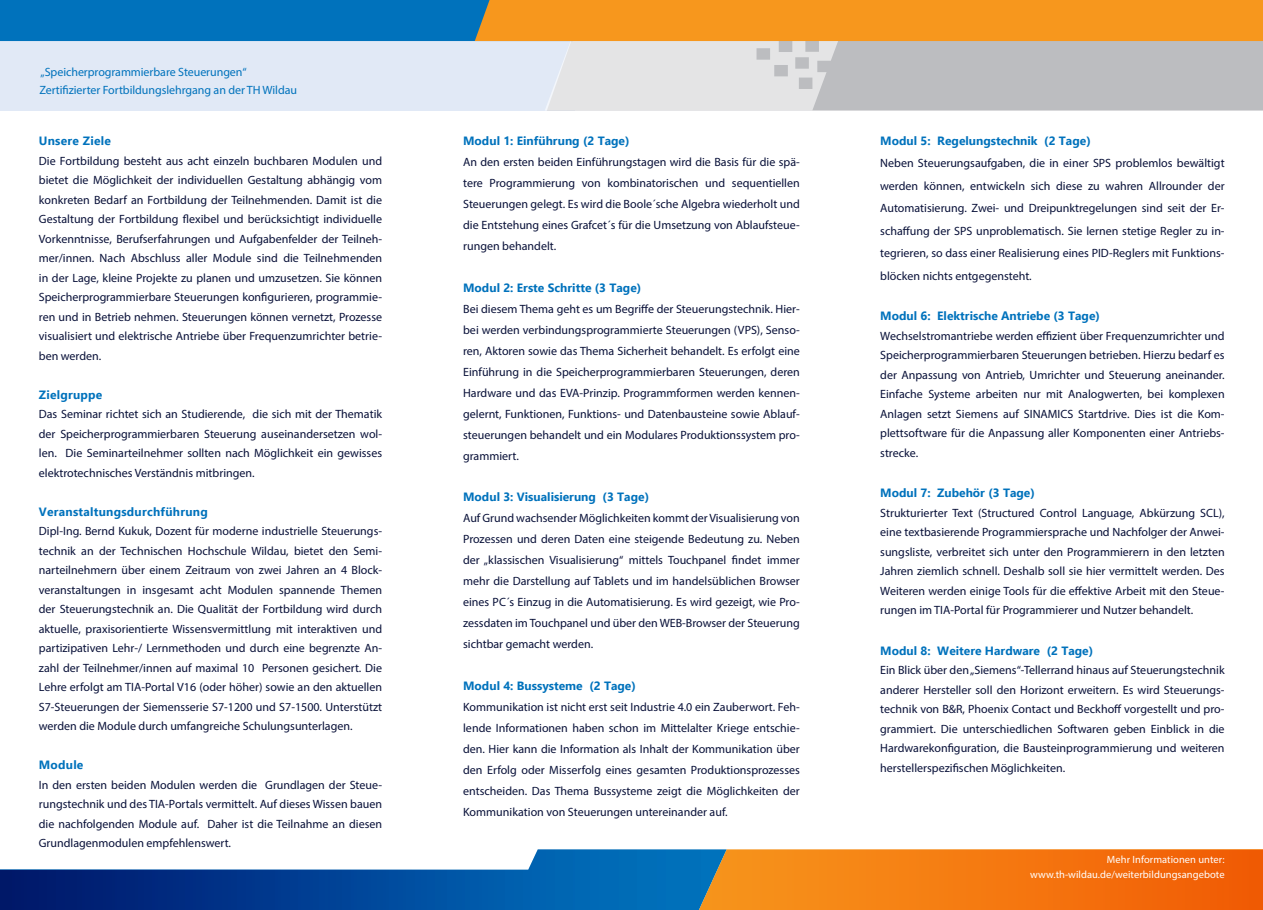
<style>
.page{position:relative;width:1263px;height:910px;background:#fff}
.page>*{position:absolute;margin:0;border:0;box-sizing:border-box;transform-origin:0 0}
.t1{font:12px/19.5px "Myriad Pro";color:#081038;text-align:justify}
.t2{font:700 12px "Ebrima";color:#0072bc}
.t3{font:12px "Myriad Pro";letter-spacing:-.005em;color:#0072bc}
.t4{font:700 12px "Ebrima";letter-spacing:.02em;color:#0072bc}
.t5{font:10.5px "Myriad Pro";letter-spacing:.005em;color:#fff}
</style>
<div class="page">
<svg style="left:0;top:849px;width:1263px;height:61px;background:#8e786d"></svg>
<svg style="left:0;top:0;width:1263px;height:111px;background:#bebaad"></svg>
<p class="t3" style="left:41px;top:65px;width:208px">„Speicherprogrammierbare Steuerungen“</p>
<p class="t3" style="left:39px;top:83px;width:259px">Zertifizierter Fortbildungslehrgang an der TH Wildau</p>
<p class="t4" style="left:39px;top:131px;width:74px">Unsere Ziele</p>
<p class="t1" style="left:39px;top:151px;width:345px">Die Fortbildung besteht aus acht einzeln buchbaren Modulen und bietet die Möglichkeit der individuellen Gestaltung abhängig vom konkreten Bedarf an Fortbildung der Teilnehmenden. Damit ist die Gestaltung der Fortbildung flexibel und berücksichtigt individuelle Vorkenntnisse, Berufserfahrungen und Aufgabenfelder der Teilneh&shy;mer/innen. Nach Abschluss aller Module sind die Teilnehmenden in der Lage, kleine Projekte zu planen und umzusetzen. Sie können Speicherprogrammierbare Steuerungen konfigurieren, programmie&shy;ren und in Betrieb nehmen. Steuerungen können vernetzt, Prozesse visualisiert und elektrische Antriebe über Frequenzumrichter betrie&shy;ben werden.</p>
<p class="t4" style="left:39px;top:385px;width:65px">Zielgruppe</p>
<p class="t1" style="left:39px;top:404px;width:345px">Das Seminar richtet sich an Studierende, die sich mit der Thematik der Speicherprogrammierbaren Steuerung auseinandersetzen wol&shy;len. Die Seminarteilnehmer sollten nach Möglichkeit ein gewisses elektrotechnisches Verständnis mitbringen.</p>
<p class="t4" style="left:39px;top:502px;width:170px">Veranstaltungsdurchführung</p>
<p class="t1" style="left:39px;top:521px;width:345px">Dipl-Ing. Bernd Kukuk, Dozent für moderne industrielle Steuerungs&shy;technik an der Technischen Hochschule Wildau, bietet den Semi&shy;narteilnehmern über einem Zeitraum von zwei Jahren an 4 Block&shy;veranstaltungen in insgesamt acht Modulen spannende Themen der Steuerungstechnik an. Die Qualität der Fortbildung wird durch aktuelle, praxisorientierte Wissensvermittlung mit interaktiven und partizipativen Lehr-/ Lernmethoden und durch eine begrenzte An&shy;zahl der Teilnehmer/innen auf maximal 10 Personen gesichert. Die Lehre erfolgt am TIA-Portal V16 (oder höher) sowie an den aktuellen S7-Steuerungen der Siemensserie S7-1200 und S7-1500. Unterstützt werden die Module durch umfangreiche Schulungsunterlagen.</p>
<p class="t2" style="left:39px;top:755px;width:46px">Module</p>
<p class="t1" style="left:39px;top:775px;width:345px">In den ersten beiden Modulen werden die Grundlagen der Steue&shy;rungstechnik und des TIA-Portals vermittelt. Auf dieses Wissen bauen die nachfolgenden Module auf. Daher ist die Teilnahme an diesen Grundlagenmodulen empfehlenswert.</p>
<p class="t2" style="left:463px;top:131px;width:168px">Modul 1: Einführung (2 Tage)</p>
<p class="t1" style="left:463px;top:151px;width:338px;line-height:21px">An den ersten beiden Einführungstagen wird die Basis für die spä&shy;tere Programmierung von kombinatorischen und sequentiellen Steuerungen gelegt. Es wird die Boole´sche Algebra wiederholt und die Entstehung eines Grafcet´s für die Umsetzung von Ablaufsteue&shy;rungen behandelt.</p>
<p class="t2" style="left:463px;top:278px;width:180px">Modul 2: Erste Schritte (3 Tage)</p>
<p class="t1" style="left:463px;top:298px;width:338px;line-height:21px">Bei diesem Thema geht es um Begriffe der Steuerungstechnik. Hier&shy;bei werden verbindungsprogrammierte Steuerungen (VPS), Senso&shy;ren, Aktoren sowie das Thema Sicherheit behandelt. Es erfolgt eine Einführung in die Speicherprogrammierbaren Steuerungen, deren Hardware und das EVA-Prinzip. Programmformen werden kennen&shy;gelernt, Funktionen, Funktions- und Datenbausteine sowie Ablauf&shy;steuerungen behandelt und ein Modulares Produktionssystem pro&shy;grammiert.</p>
<p class="t2" style="left:463px;top:487px;width:187px">Modul 3: Visualisierung (3 Tage)</p>
<p class="t1" style="left:463px;top:507px;width:338px;line-height:21px">Auf Grund wachsender Möglichkeiten kommt der Visualisierung von Prozessen und deren Daten eine steigende Bedeutung zu. Neben der „klassischen Visualisierung“ mittels Touchpanel findet immer mehr die Darstellung auf Tablets und im handelsüblichen Browser eines PC´s Einzug in die Automatisierung. Es wird gezeigt, wie Pro&shy;zessdaten im Touchpanel und über den WEB-Browser der Steuerung sichtbar gemacht werden.</p>
<p class="t2" style="left:463px;top:676px;width:174px">Modul 4: Bussysteme (2 Tage)</p>
<p class="t1" style="left:463px;top:696px;width:338px;line-height:21px">Kommunikation ist nicht erst seit Industrie 4.0 ein Zauberwort. Feh&shy;lende Informationen haben schon im Mittelalter Kriege entschie&shy;den. Hier kann die Information als Inhalt der Kommunikation über den Erfolg oder Misserfolg eines gesamten Produktionsprozesses entscheiden. Das Thema Bussysteme zeigt die Möglichkeiten der Kommunikation von Steuerungen untereinander auf.</p>
<p class="t2" style="left:880px;top:131px;width:212px">Modul 5: Regelungstechnik (2 Tage)</p>
<p class="t1" style="left:880px;top:152px;width:346px;line-height:22.5px">Neben Steuerungsaufgaben, die in einer SPS problemlos bewältigt werden können, entwickeln sich diese zu wahren Allrounder der Automatisierung. Zwei- und Dreipunktregelungen sind seit der Er&shy;schaffung der SPS unproblematisch. Sie lernen stetige Regler zu in&shy;tegrieren, so dass einer Realisierung eines PID-Reglers mit Funktions&shy;blöcken nichts entgegensteht.</p>
<p class="t2" style="left:880px;top:307px;width:221px">Modul 6: Elektrische Antriebe (3 Tage)</p>
<p class="t1" style="left:880px;top:326px;width:346px">Wechselstromantriebe werden effizient über Frequenzumrichter und Speicherprogrammierbaren Steuerungen betrieben. Hierzu bedarf es der Anpassung von Antrieb, Umrichter und Steuerung aneinander.<br>Einfache Systeme arbeiten nur mit Analogwerten, bei komplexen Anlagen setzt Siemens auf SINAMICS Startdrive. Dies ist die Kom&shy;plettsoftware für die Anpassung aller Komponenten einer Antriebs&shy;strecke.</p>
<p class="t2" style="left:880px;top:484px;width:156px">Modul 7: Zubehör (3 Tage)</p>
<p class="t1" style="left:880px;top:503px;width:346px">Strukturierter Text (Structured Control Language, Abkürzung SCL), eine textbasierende Programmiersprache und Nachfolger der Anwei&shy;sungsliste, verbreitet sich unter den Programmierern in den letzten Jahren ziemlich schnell. Deshalb soll sie hier vermittelt werden. Des Weiteren werden einige Tools für die effektive Arbeit mit den Steue&shy;rungen im TIA-Portal für Programmierer und Nutzer behandelt.</p>
<p class="t2" style="left:880px;top:641px;width:214px">Modul 8: Weitere Hardware (2 Tage)</p>
<p class="t1" style="left:880px;top:660px;width:346px">Ein Blick über den „Siemens“-Tellerrand hinaus auf Steuerungstechnik anderer Hersteller soll den Horizont erweitern. Es wird Steuerungs&shy;technik von B&amp;R, Phoenix Contact und Beckhoff vorgestellt und pro&shy;grammiert. Die unterschiedlichen Softwaren geben Einblick in die Hardwarekonfiguration, die Bausteinprogrammierung und weiteren herstellerspezifischen Möglichkeiten.</p>
<p class="t5" style="left:1107px;top:853px;width:119px">Mehr Informationen unter:</p>
<p class="t5" style="left:1030px;top:868px;width:196px">www.th-wildau.de/weiterbildungsangebote</p>
</div>
